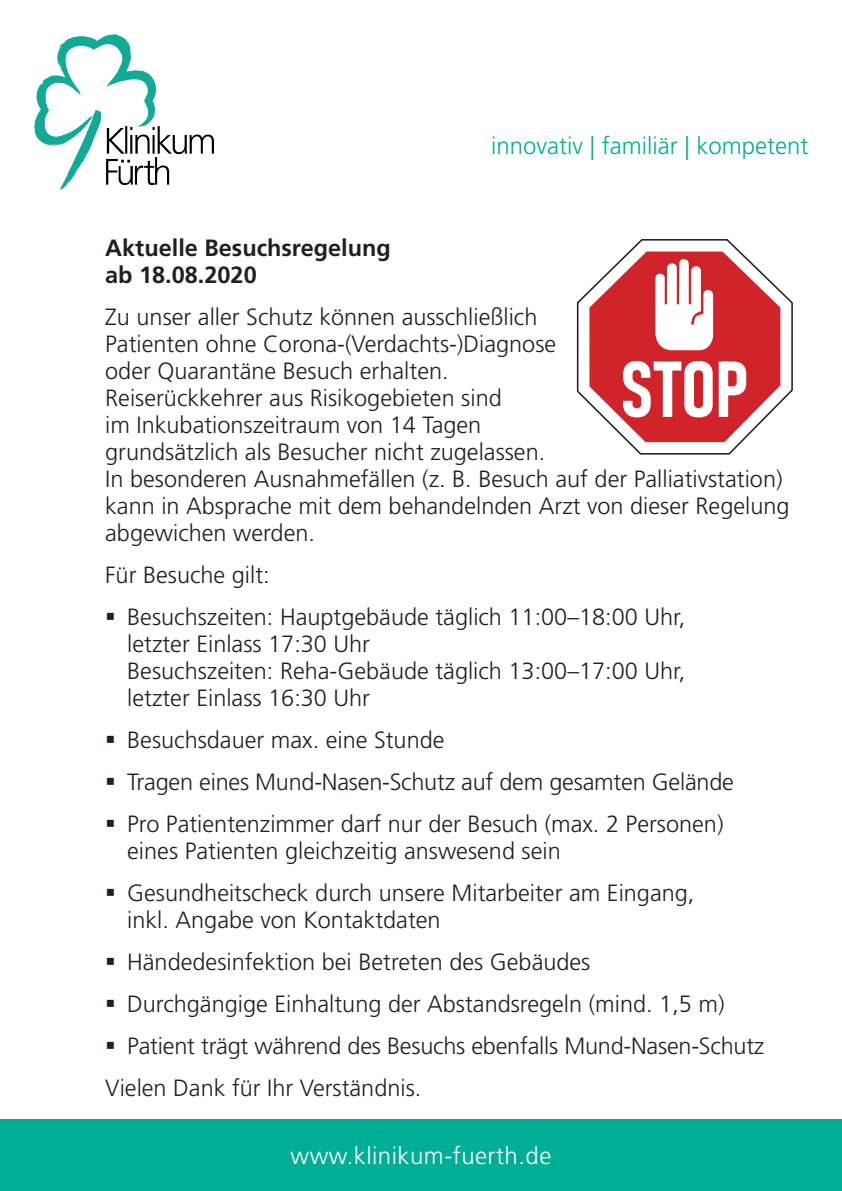
<style>
.page{position:relative;width:842px;height:1191px;background:#fff}
.page>*{position:absolute;margin:0;border:0;box-sizing:border-box;transform-origin:0 0}
.t1{font:300 24px "Frutiger LT Std";color:#00ae95}
.t2{font:300 24px "Frutiger LT Std";letter-spacing:.02em;color:#fff}
.t3{font:300 23.5px/27px "Frutiger LT Std";color:#231f20}
.t4{font:700 23.5px "Frutiger LT Std";color:#231f20}
</style>
<div class="page">
<div style="left:0;top:1119px;width:842px;height:72px;background:#00ae95"></div>
<img style="left:35px;top:34px;width:179px;height:155px">
<svg style="left:577px;top:239px;width:216px;height:216px"></svg>
<svg style="left:589px;top:251px;width:191px;height:191px"></svg>
<p class="t1" style="left:491px;top:132px;width:319px">innovativ | familiär | kompetent</p>
<p class="t4" style="left:105px;top:234px;width:287px">Aktuelle Besuchsregelung</p>
<p class="t4" style="left:105px;top:261px;width:153px">ab 18.08.2020</p>
<p class="t3" style="left:105px;top:303px;width:434px">Zu unser aller Schutz können ausschließlich</p>
<p class="t3" style="left:105px;top:330px;width:452px">Patienten ohne Corona-(Verdachts-)Diagnose</p>
<p class="t3" style="left:105px;top:357px;width:345px">oder Quarantäne Besuch erhalten.</p>
<p class="t3" style="left:105px;top:384px;width:398px">Reiserückkehrer aus Risikogebieten sind</p>
<p class="t3" style="left:105px;top:411px;width:378px">im Inkubationszeitraum von 14 Tagen</p>
<p class="t3" style="left:105px;top:438px;width:442px">grundsätzlich als Besucher nicht zugelassen.</p>
<p class="t3" style="left:105px;top:465px;width:686px">In besonderen Ausnahmefällen (z. B. Besuch auf der Palliativstation) kann in Absprache mit dem behandelnden Arzt von dieser Regelung abgewichen werden.</p>
<p class="t3" style="left:105px;top:561px;width:166px">Für Besuche gilt:</p>
<p class="t3" style="left:105px;top:603px;width:582px">▪ Besuchszeiten: Hauptgebäude täglich 11:00–18:00 Uhr,</p>
<p class="t3" style="left:127px;top:630px;width:244px">letzter Einlass 17:30 Uhr</p>
<p class="t3" style="left:127px;top:657px;width:560px">Besuchszeiten: Reha-Gebäude täglich 13:00–17:00 Uhr,</p>
<p class="t3" style="left:127px;top:684px;width:244px">letzter Einlass 16:30 Uhr</p>
<p class="t3" style="left:105px;top:726px;width:341px">▪ Besuchsdauer max. eine Stunde</p>
<p class="t3" style="left:105px;top:768px;width:630px">▪ Tragen eines Mund-Nasen-Schutz auf dem gesamten Gelände</p>
<p class="t3" style="left:105px;top:810px;width:620px">▪ Pro Patientenzimmer darf nur der Besuch (max. 2 Personen)</p>
<p class="t3" style="left:127px;top:837px;width:435px">eines Patienten gleichzeitig answesend sein</p>
<p class="t3" style="left:105px;top:879px;width:591px">▪ Gesundheitscheck durch unsere Mitarbeiter am Eingang,</p>
<p class="t3" style="left:127px;top:906px;width:315px">inkl. Angabe von Kontaktdaten</p>
<p class="t3" style="left:105px;top:948px;width:487px">▪ Händedesinfektion bei Betreten des Gebäudes</p>
<p class="t3" style="left:105px;top:990px;width:621px">▪ Durchgängige Einhaltung der Abstandsregeln (mind. 1,5 m)</p>
<p class="t3" style="left:105px;top:1032px;width:661px">▪ Patient trägt während des Besuchs ebenfalls Mund-Nasen-Schutz</p>
<p class="t3" style="left:105px;top:1074px;width:318px">Vielen Dank für Ihr Verständnis.</p>
<p class="t2" style="left:291px;top:1142px;width:262px">www.klinikum-fuerth.de</p>
</div>
